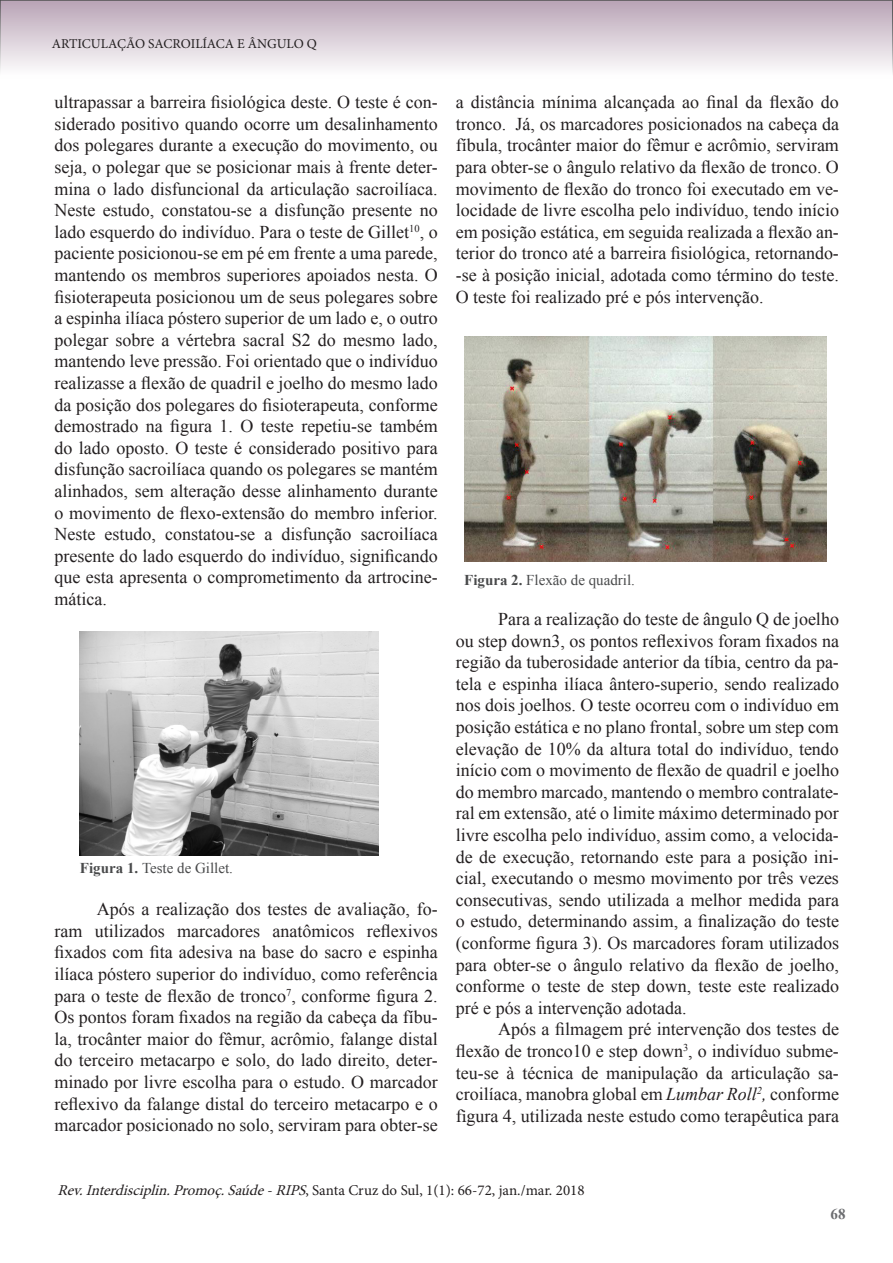
<style>
.page{position:relative;width:893px;height:1263px;background:#fff}
.page>*{position:absolute;margin:0;border:0;box-sizing:border-box;transform-origin:0 0}
.t1{font:18px/21.6px "Times New Roman";color:#231f20;text-align:justify}
.t2{font:15px "Minion Pro";color:#231f20}
.t3{font:15px "Times New Roman";color:#494a4b}
.t4{font:700 15px "Times New Roman";color:#6c6d70}
.t5{font:13.5px "Minion Pro";color:#231f20}
.s1{font-weight:700}
.s2{font-style:italic}
.s3{font-family:"Minion Pro"}
</style>
<div class="page">
<div style="left:0;top:0;width:893px;height:79px;background:linear-gradient(to bottom,#b8a3b5,#fff);border:2px solid #505052"></div>
<svg style="left:892px;top:0;width:1px;height:79px"></svg>
<img style="left:80px;top:632px;width:299px;height:223px">
<img style="left:464px;top:337px;width:362px;height:224px">
<p class="t5" style="left:52px;top:35px;width:267px">ARTICULAÇÃO SACROILÍACA E ÂNGULO Q</p>
<p class="t1" style="left:54px;top:91px;width:385px">ultrapassar a barreira fisiológica deste. O teste é con&shy;siderado positivo quando ocorre um desalinhamento dos polegares durante a execução do movimento, ou seja, o polegar que se posicionar mais à frente deter&shy;mina o lado disfuncional da articulação sacroilíaca.<br>Neste estudo, constatou-se a disfunção presente no lado esquerdo do indivíduo. Para o teste de Gillet<sup>10</sup>, o paciente posicionou-se em pé em frente a uma parede, mantendo os membros superiores apoiados nesta. O fisioterapeuta posicionou um de seus polegares sobre a espinha ilíaca póstero superior de um lado e, o outro polegar sobre a vértebra sacral S2 do mesmo lado, mantendo leve pressão. Foi orientado que o indivíduo realizasse a flexão de quadril e joelho do mesmo lado da posição dos polegares do fisioterapeuta, conforme demostrado na figura 1. O teste repetiu-se também do lado oposto. O teste é considerado positivo para disfunção sacroilíaca quando os polegares se mantém alinhados, sem alteração desse alinhamento durante o movimento de flexo-extensão do membro inferior.<br>Neste estudo, constatou-se a disfunção sacroilíaca presente do lado esquerdo do indivíduo, significando que esta apresenta o comprometimento da artrocine&shy;mática.</p>
<p class="t3" style="left:80px;top:858px;width:155px"><span class="s1">Figura 1.</span> Teste de Gillet.</p>
<p class="t1" style="left:54px;top:898px;width:385px;text-indent:43px">Após a realização dos testes de avaliação, fo&shy;ram utilizados marcadores anatômicos reflexivos fixados com fita adesiva na base do sacro e espinha ilíaca póstero superior do indivíduo, como referência para o teste de flexão de tronco<sup>7</sup>, conforme figura 2.<br>Os pontos foram fixados na região da cabeça da fíbu&shy;la, trocânter maior do fêmur, acrômio, falange distal do terceiro metacarpo e solo, do lado direito, deter&shy;minado por livre escolha para o estudo. O marcador reflexivo da falange distal do terceiro metacarpo e o marcador posicionado no solo, serviram para obter-se</p>
<p class="t1" style="left:456px;top:91px;width:385px">a distância mínima alcançada ao final da flexão do tronco. Já, os marcadores posicionados na cabeça da fíbula, trocânter maior do fêmur e acrômio, serviram para obter-se o ângulo relativo da flexão de tronco. O movimento de flexão do tronco foi executado em ve&shy;locidade de livre escolha pelo indivíduo, tendo início em posição estática, em seguida realizada a flexão an&shy;terior do tronco até a barreira fisiológica, retornando--se à posição inicial, adotada como término do teste.<br>O teste foi realizado pré e pós intervenção.</p>
<p class="t3" style="left:464px;top:570px;width:172px"><span class="s1">Figura 2.</span> Flexão de quadril.</p>
<p class="t1" style="left:456px;top:608px;width:385px;text-indent:43px">Para a realização do teste de ângulo Q de joelho ou step down3, os pontos reflexivos foram fixados na região da tuberosidade anterior da tíbia, centro da pa&shy;tela e espinha ilíaca ântero-superio, sendo realizado nos dois joelhos. O teste ocorreu com o indivíduo em posição estática e no plano frontal, sobre um step com elevação de 10% da altura total do indivíduo, tendo início com o movimento de flexão de quadril e joelho do membro marcado, mantendo o membro contralate&shy;ral em extensão, até o limite máximo determinado por livre escolha pelo indivíduo, assim como, a velocida&shy;de de execução, retornando este para a posição ini&shy;cial, executando o mesmo movimento por três vezes consecutivas, sendo utilizada a melhor medida para o estudo, determinando assim, a finalização do teste (conforme figura 3). Os marcadores foram utilizados para obter-se o ângulo relativo da flexão de joelho, conforme o teste de step down, teste este realizado pré e pós a intervenção adotada.</p>
<p class="t1" style="left:456px;top:1018px;width:385px;text-indent:43px">Após a filmagem pré intervenção dos testes de flexão de tronco10 e step down<sup>3</sup>, o indivíduo subme&shy;teu-se à técnica de manipulação da articulação sa&shy;croilíaca, manobra global em <span class="s2">Lumbar Roll</span><sup>2</sup><span class="s2">,</span> conforme f<span class="s3">i</span>gura 4, utilizada neste estudo como terapêutica para</p>
<p class="t2" style="left:57px;top:1180px;width:529px"><span class="s2">Rev.Interdisciplin.Promoç.Saúde-RIPS</span>, S a n t a C r u z d o S u l , 1 ( 1 ) : 6 6 - 7 2 , j a n . / m a r. 2 0 1 8</p>
<p class="t4" style="left:831px;top:1204px;width:16px">68</p>
</div>
